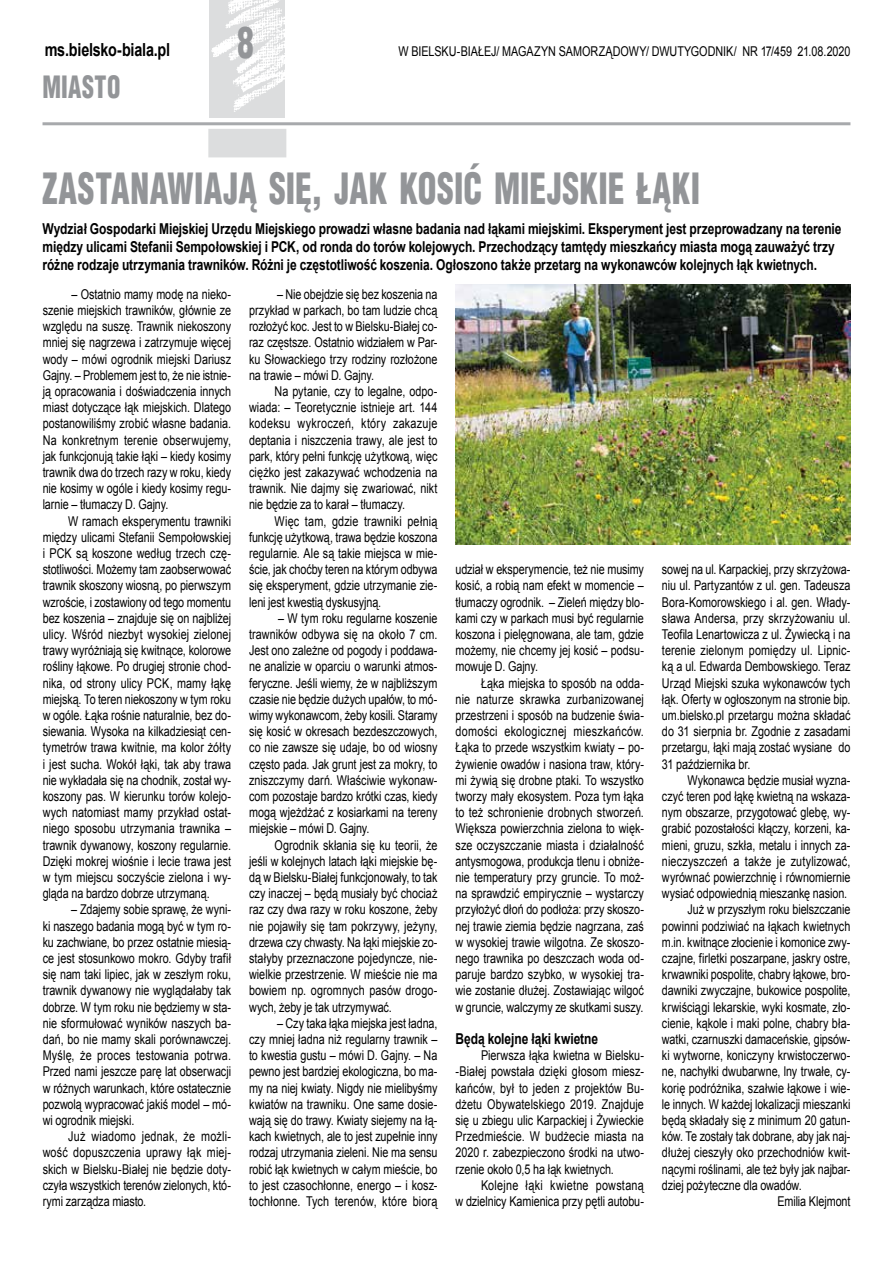
<style>
.page{position:relative;width:893px;height:1263px;background:#fff}
.page>*{position:absolute;margin:0;border:0;box-sizing:border-box;transform-origin:0 0}
.t1{font:900 42px "Switzerland Cond";letter-spacing:.01em;color:#939598;scale:.8 1}
.t2{font:900 30px "Switzerland Cond";letter-spacing:.02em;color:#939598;scale:.8 1}
.t3{font:700 18px "Arial";letter-spacing:-.015em;color:#000;scale:.8 1}
.t4{font:700 15px/18px "Arial";letter-spacing:-.005em;color:#000;scale:.8 1}
.t5{font:13.5px/16.2px "Arial";letter-spacing:-.005em;color:#000;text-align:justify;scale:.8 1}
</style>
<div class="page">
<hr style="left:43px;top:122px;width:807px;height:3px;background:#a7a9ac">
<img style="left:209px;top:0;width:76px;height:118px">
<div style="left:208px;top:129px;width:78px;height:28px;background:#dcddde"></div>
<img style="left:455px;top:284px;width:395px;height:261px">
<h3 class="t3" style="left:45px;top:37px;width:158px">ms.bielsko-biala.pl</h3>
<h2 class="t2" style="left:43px;top:68px;width:99px">MIASTO</h2>
<h1 class="t1" style="left:237px;top:16px;width:22px">8</h1>
<p class="t5" style="left:399px;top:43px;width:566px">W BIELSKU-BIAŁEJ/ MAGAZYN SAMORZĄDOWY/ DWUTYGODNIK/ NR 17/459 21.08.2020</p>
<h1 class="t1" style="left:43px;top:162px;width:824px">ZASTANAWIAJĄ SIĘ, JAK KOSIĆ MIEJSKIE ŁĄKI</h1>
<p class="t4" style="left:43px;top:220px;width:1000px">Wydział Gospodarki Miejskiej Urzędu Miejskiego prowadzi własne badania nad łąkami miejskimi. Eksperyment jest przeprowadzany na terenie między ulicami Stefanii Sempołowskiej i PCK, od ronda do torów kolejowych. Przechodzący tamtędy mieszkańcy miasta mogą zauważyć trzy różne rodzaje utrzymania trawników. Różni je częstotliwość koszenia. Ogłoszono także przetarg na wykonawców kolejnych łąk kwietnych.</p>
<p class="t5" style="left:43px;top:286px;width:237px;text-indent:29px">– Ostatnio mamy modę na nieko&shy;szenie miejskich trawników, głównie ze względu na suszę. Trawnik niekoszony mniej się nagrzewa i zatrzymuje więcej wody – mówi ogrodnik miejski Dariusz Gajny. – Problemem jest to, że nie istnie&shy;ją opracowania i doświadczenia innych miast dotyczące łąk miejskich. Dlatego postanowiliśmy zrobić własne badania.<br>Na konkretnym terenie obserwujemy, jak funkcjonują takie łąki – kiedy kosimy trawnik dwa do trzech razy w roku, kiedy nie kosimy w ogóle i kiedy kosimy regu&shy;larnie – tłumaczy D. Gajny.</p>
<p class="t5" style="left:43px;top:513px;width:237px;text-indent:26px">W ramach eksperymentu trawniki między ulicami Stefanii Sempołowskiej i PCK są koszone według trzech czę&shy;stotliwości. Możemy tam zaobserwować trawnik skoszony wiosną, po pierwszym wzroście, i zostawiony od tego momentu bez koszenia – znajduje się on najbliżej ulicy. Wśród niezbyt wysokiej zielonej trawy wyróżniają się kwitnące, kolorowe rośliny łąkowe. Po drugiej stronie chod&shy;nika, od strony ulicy PCK, mamy łąkę miejską. To teren niekoszony w tym roku w ogóle. Łąka rośnie naturalnie, bez do&shy;siewania. Wysoka na kilkadziesiąt cen&shy;tymetrów trawa kwitnie, ma kolor żółty i jest sucha. Wokół łąki, tak aby trawa nie wykładała się na chodnik, został wy&shy;koszony pas. W kierunku torów kolejo&shy;wych natomiast mamy przykład ostat&shy;niego sposobu utrzymania trawnika – trawnik dywanowy, koszony regularnie.<br>Dzięki mokrej wiośnie i lecie trawa jest w tym miejscu soczyście zielona i wy&shy;gląda na bardzo dobrze utrzymaną.</p>
<p class="t5" style="left:43px;top:901px;width:237px;text-indent:28px">– Zdajemy sobie sprawę, że wyni&shy;ki naszego badania mogą być w tym ro&shy;ku zachwiane, bo przez ostatnie miesią&shy;ce jest stosunkowo mokro. Gdyby trafił się nam taki lipiec, jak w zeszłym roku, trawnik dywanowy nie wyglądałaby tak dobrze. W tym roku nie będziemy w sta&shy;nie sformułować wyników naszych ba&shy;dań, bo nie mamy skali porównawczej.<br>Myślę, że proces testowania potrwa.<br>Przed nami jeszcze parę lat obserwacji w różnych warunkach, które ostatecznie pozwolą wypracować jakiś model – mó&shy;wi ogrodnik miejski.</p>
<p class="t5" style="left:43px;top:1128px;width:237px;text-indent:26px">Już wiadomo jednak, że możli&shy;wość dopuszczenia uprawy łąk miej&shy;skich w Bielsku-Białej nie będzie doty&shy;czyła wszystkich terenów zielonych, któ&shy;rymi zarządza miasto.</p>
<p class="t5" style="left:249px;top:286px;width:237px;text-indent:28px">– Nie obejdzie się bez koszenia na przykład w parkach, bo tam ludzie chcą rozłożyć koc. Jest to w Bielsku-Białej co&shy;raz częstsze. Ostatnio widziałem w Par&shy;ku Słowackiego trzy rodziny rozłożone na trawie – mówi D. Gajny.</p>
<p class="t5" style="left:249px;top:383px;width:237px;text-indent:26px">Na pytanie, czy to legalne, odpo&shy;wiada: – Teoretycznie istnieje art. 144 kodeksu wykroczeń, który zakazuje deptania i niszczenia trawy, ale jest to park, który pełni funkcję użytkową, więc ciężko jest zakazywać wchodzenia na trawnik. Nie dajmy się zwariować, nikt nie będzie za to karał – tłumaczy.</p>
<p class="t5" style="left:249px;top:513px;width:237px;text-indent:26px">Więc tam, gdzie trawniki pełnią funkcję użytkową, trawa będzie koszona regularnie. Ale są takie miejsca w mie&shy;ście, jak choćby teren na którym odbywa się eksperyment, gdzie utrzymanie zie&shy;leni jest kwestią dyskusyjną.</p>
<p class="t5" style="left:249px;top:610px;width:237px;text-indent:29px">– W tym roku regularne koszenie trawników odbywa się na około 7 cm.<br>Jest ono zależne od pogody i poddawa&shy;ne analizie w oparciu o warunki atmos&shy;feryczne. Jeśli wiemy, że w najbliższym czasie nie będzie dużych upałów, to mó&shy;wimy wykonawcom, żeby kosili. Staramy się kosić w okresach bezdeszczowych, co nie zawsze się udaje, bo od wiosny często pada. Jak grunt jest za mokry, to zniszczymy darń. Właściwie wykonaw&shy;com pozostaje bardzo krótki czas, kiedy mogą wjeżdżać z kosiarkami na tereny miejskie – mówi D. Gajny.</p>
<p class="t5" style="left:249px;top:837px;width:237px;text-indent:26px">Ogrodnik skłania się ku teorii, że jeśli w kolejnych latach łąki miejskie bę&shy;dą w Bielsku-Białej funkcjonowały, to tak czy inaczej – będą musiały być chociaż raz czy dwa razy w roku koszone, żeby nie pojawiły się tam pokrzywy, jeżyny, drzewa czy chwasty. Na łąki miejskie zo&shy;stałyby przeznaczone pojedyncze, nie&shy;wielkie przestrzenie. W mieście nie ma bowiem np. ogromnych pasów drogo&shy;wych, żeby je tak utrzymywać.</p>
<p class="t5" style="left:249px;top:1015px;width:237px;text-indent:28px">– Czy taka łąka miejska jest ładna, czy mniej ładna niż regularny trawnik – to kwestia gustu – mówi D. Gajny. – Na pewno jest bardziej ekologiczna, bo ma&shy;my na niej kwiaty. Nigdy nie mielibyśmy kwiatów na trawniku. One same dosie&shy;wają się do trawy. Kwiaty siejemy na łą&shy;kach kwietnych, ale to jest zupełnie inny rodzaj utrzymania zieleni. Nie ma sensu robić łąk kwietnych w całym mieście, bo to jest czasochłonne, energo – i kosz&shy;tochłonne. Tych terenów, które biorą</p>
<p class="t5" style="left:455px;top:561px;width:237px">udział w eksperymencie, też nie musimy kosić, a robią nam efekt w momencie – tłumaczy ogrodnik. – Zieleń między blo&shy;kami czy w parkach musi być regularnie koszona i pielęgnowana, ale tam, gdzie możemy, nie chcemy jej kosić – podsu&shy;mowuje D. Gajny.</p>
<p class="t5" style="left:455px;top:675px;width:237px;text-indent:26px">Łąka miejska to sposób na odda&shy;nie naturze skrawka zurbanizowanej przestrzeni i sposób na budzenie świa&shy;domości ekologicznej mieszkańców.<br>Łąka to przede wszystkim kwiaty – po&shy;żywienie owadów i nasiona traw, który&shy;mi żywią się drobne ptaki. To wszystko tworzy mały ekosystem. Poza tym łąka to też schronienie drobnych stworzeń.<br>Większa powierzchnia zielona to więk&shy;sze oczyszczanie miasta i działalność antysmogowa, produkcja tlenu i obniże&shy;nie temperatury przy gruncie. To moż&shy;na sprawdzić empirycznie – wystarczy przyłożyć dłoń do podłoża: przy skoszo&shy;nej trawie ziemia będzie nagrzana, zaś w wysokiej trawie wilgotna. Ze skoszo&shy;nego trawnika po deszczach woda od&shy;paruje bardzo szybko, w wysokiej tra&shy;wie zostanie dłużej. Zostawiając wilgoć w gruncie, walczymy ze skutkami suszy.</p>
<p class="t4" style="left:455px;top:1030px;width:180px">Będą kolejne łąki kwietne</p>
<p class="t5" style="left:455px;top:1047px;width:237px;text-indent:26px">Pierwsza łąka kwietna w Bielsku--Białej powstała dzięki głosom miesz&shy;kańców, był to jeden z projektów Bu&shy;dżetu Obywatelskiego 2019. Znajduje się u zbiegu ulic Karpackiej i Żywieckie Przedmieście. W budżecie miasta na 2020 r. zabezpieczono środki na utwo&shy;rzenie około 0,5 ha łąk kwietnych.</p>
<p class="t5" style="left:455px;top:1177px;width:237px;text-align:right">Kolejne łąki kwietne powstaną<br>w dzielnicy Kamienica przy pętli autobu-</p>
<p class="t5" style="left:662px;top:561px;width:237px">sowej na ul. Karpackiej, przy skrzyżowa&shy;niu ul. Partyzantów z ul. gen. Tadeusza Bora-Komorowskiego i al. gen. Włady&shy;sława Andersa, przy skrzyżowaniu ul.<br>Teofila Lenartowicza z ul. Żywiecką i na terenie zielonym pomiędzy ul. Lipnic&shy;ką a ul. Edwarda Dembowskiego. Teraz Urząd Miejski szuka wykonawców tych łąk. Oferty w ogłoszonym na stronie bip. um.bielsko.pl przetargu można składać do 31 sierpnia br. Zgodnie z zasadami przetargu, łąki mają zostać wysiane do 31 października br.</p>
<p class="t5" style="left:687px;top:772px;width:205px">Wykonawca będzie musiał wyzna-</p>
<p class="t5" style="left:662px;top:788px;width:237px">czyć teren pod łąkę kwietną na wskaza-</p>
<p class="t5" style="left:662px;top:804px;width:237px">nym obszarze, przygotować glebę, wy-</p>
<p class="t5" style="left:662px;top:820px;width:237px">grabić pozostałości kłączy, korzeni, ka-</p>
<p class="t5" style="left:662px;top:837px;width:237px">mieni, gruzu, szkła, metalu i innych za-</p>
<p class="t5" style="left:662px;top:853px;width:237px">nieczyszczeń a także je zutylizować,</p>
<p class="t5" style="left:662px;top:869px;width:237px">wyrównać powierzchnię i równomiernie</p>
<p class="t5" style="left:662px;top:885px;width:233px">wysiać odpowiednią mieszankę nasion.</p>
<p class="t5" style="left:687px;top:901px;width:205px">Już w przyszłym roku bielszczanie</p>
<p class="t5" style="left:662px;top:918px;width:237px">powinni podziwiać na łąkach kwietnych</p>
<p class="t5" style="left:662px;top:934px;width:237px">m.in. kwitnące złocienie i komonice zwy-</p>
<p class="t5" style="left:662px;top:950px;width:237px">czajne, firletki poszarpane, jaskry ostre,</p>
<p class="t5" style="left:662px;top:966px;width:237px">krwawniki pospolite, chabry łąkowe, bro-</p>
<p class="t5" style="left:662px;top:982px;width:237px">dawniki zwyczajne, bukowice pospolite,</p>
<p class="t5" style="left:662px;top:999px;width:237px">krwiściągi lekarskie, wyki kosmate, zło-</p>
<p class="t5" style="left:662px;top:1015px;width:237px">cienie, kąkole i maki polne, chabry bła-</p>
<p class="t5" style="left:662px;top:1031px;width:237px">watki, czarnuszki damaceńskie, gipsów-</p>
<p class="t5" style="left:662px;top:1047px;width:237px">ki wytworne, koniczyny krwistoczerwo-</p>
<p class="t5" style="left:662px;top:1063px;width:237px">ne, nachyłki dwubarwne, lny trwałe, cy-</p>
<p class="t5" style="left:662px;top:1080px;width:237px">korię podróżnika, szałwie łąkowe i wie-</p>
<p class="t5" style="left:662px;top:1096px;width:237px">le innych. W każdej lokalizacji mieszanki</p>
<p class="t5" style="left:662px;top:1112px;width:237px">będą składały się z minimum 20 gatun-</p>
<p class="t5" style="left:662px;top:1128px;width:237px">ków. Te zostały tak dobrane, aby jak naj-</p>
<p class="t5" style="left:662px;top:1144px;width:237px">dłużej cieszyły oko przechodniów kwit-</p>
<p class="t5" style="left:662px;top:1161px;width:237px">nącymi roślinami, ale też były jak najbar-</p>
<p class="t5" style="left:662px;top:1177px;width:176px">dziej pożyteczne dla owadów.</p>
<p class="t5" style="left:777px;top:1193px;width:93px">Emilia Klejmont</p>
</div>
